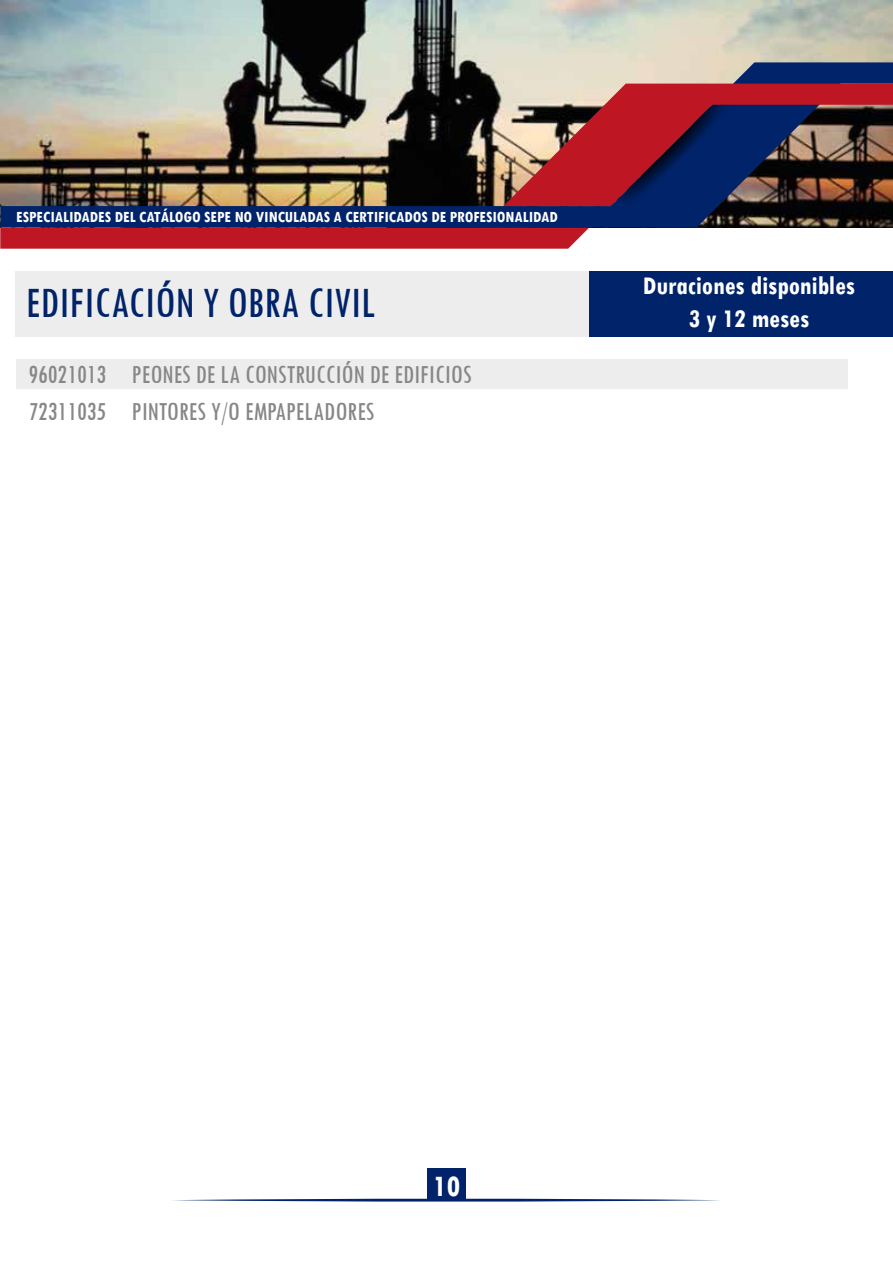
<style>
.page{position:relative;width:893px;height:1263px;background:#fff}
.page>*{position:absolute;margin:0;border:0;box-sizing:border-box;transform-origin:0 0}
.t1{font:condensed 45px "Tw Cen";color:#002369}
.t2{font:700 condensed 31.5px "Tw Cen";color:#fff}
.t3{font:condensed 27px/37.5px "Tw Cen";color:#878787}
.t4{font:700 condensed 27px/32.4px "Tw Cen";color:#fff;text-align:center}
.t5{font:700 condensed 16.5px "Tw Cen";color:#fff}
</style>
<div class="page">
<div style="left:15px;top:272px;width:574px;height:65px;background:#ededed"></div>
<div style="left:16px;top:360px;width:832px;height:29px;background:#ededed"></div>
<img style="left:0;top:0;width:893px;height:228px">
<svg style="left:0;top:227px;width:589px;height:22px;background:#bb1e2a"></svg>
<img style="left:1px;top:62px;width:892px;height:165px">
<svg style="left:616px;top:206px;width:119px;height:7px"></svg>
<img style="left:503px;top:84px;width:390px;height:122px">
<div style="left:589px;top:272px;width:304px;height:65px;background:#002369"></div>
<svg style="left:173px;top:1198px;width:547px;height:4px"></svg>
<div style="left:427px;top:1168px;width:39px;height:32px;background:#002369"></div>
<p class="t5" style="left:16px;top:207px;width:543px">ESPECIALIDADES DEL CATÁLOGO SEPE NO VINCULADAS A CERTIFICADOS DE PROFESIONALIDAD</p>
<h1 class="t1" style="left:26px;top:275px;width:351px">EDIFICACIÓN Y OBRA CIVIL</h1>
<p class="t3" style="left:28px;top:355px;width:79px">96021013<br>72311035</p>
<p class="t3" style="left:132px;top:355px;width:341px">PEONES DE LA CONSTRUCCIÓN DE EDIFICIOS<br>PINTORES Y/O EMPAPELADORES</p>
<p class="t4" style="left:643px;top:269px;width:214px">Duraciones disponibles<br>3 y 12 meses</p>
<p class="t2" style="left:433px;top:1167px;width:29px">10</p>
</div>
